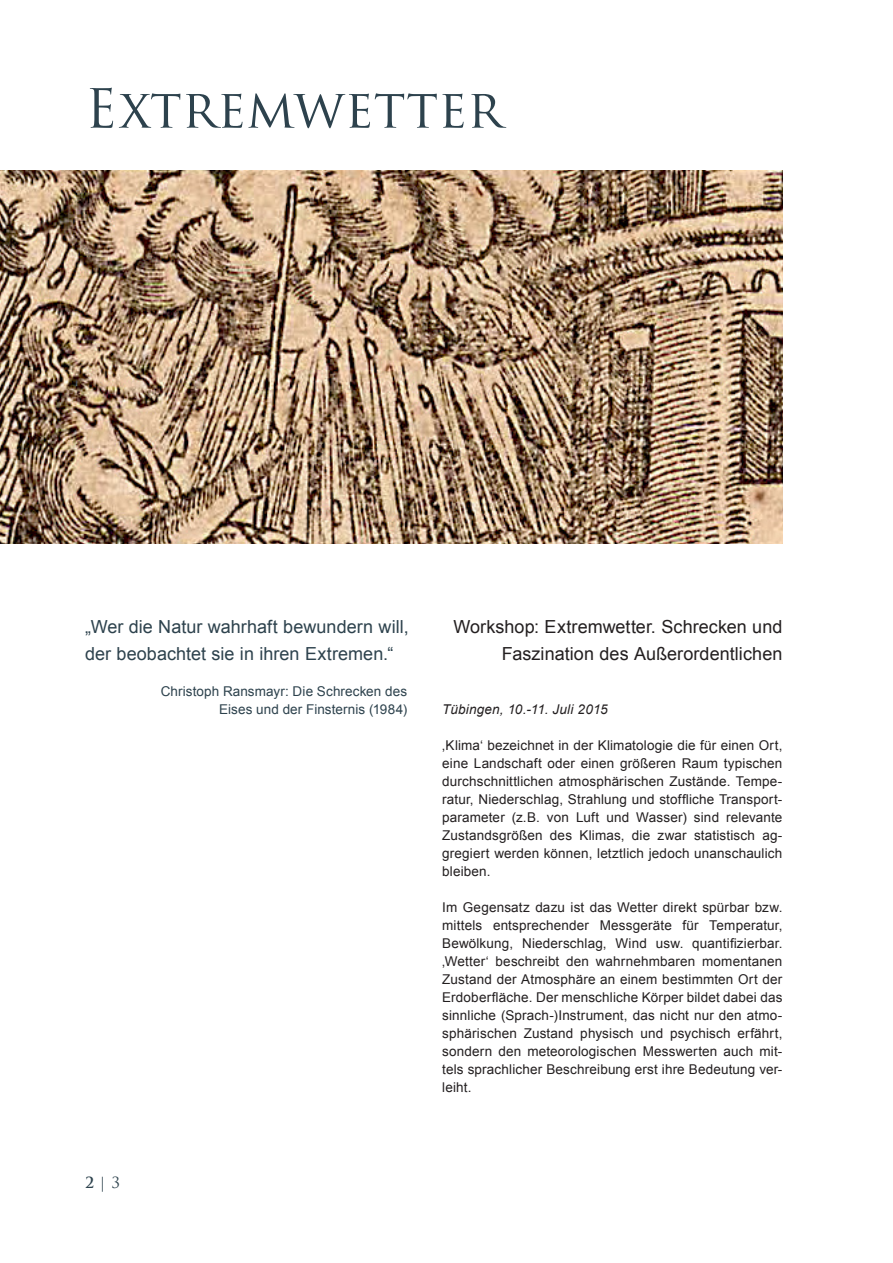
<style>
.page{position:relative;width:893px;height:1263px;background:#fff}
.page>*{position:absolute;margin:0;border:0;box-sizing:border-box;transform-origin:0 0}
.t1{font:52.5px "Trajan Pro";color:#2d424d}
.t2{font:18px/27px "Arial";letter-spacing:.005em;color:#2d424d}
.t3{font:18px/27px "Arial";letter-spacing:.005em;color:#231f20;text-align:right}
.t4{font:15px "Trajan Pro";color:#2d424d}
.t5{font:13.5px/18px "Arial";letter-spacing:.01em;color:#231f20;text-align:justify}
.t6{font:13.5px/18px "Arial";letter-spacing:.005em;color:#2d424d;text-align:right}
.t7{font:italic 13.5px "Arial";letter-spacing:.02em;color:#231f20}
.s1{font-weight:700}
</style>
<div class="page">
<img style="left:0;top:170px;width:782px;height:373px">
<p class="t1" style="left:85px;top:75px;width:419px">Extremwetter</p>
<p class="t2" style="left:85px;top:614px;width:325px">„Wer die Natur wahrhaft bewundern will, der beobachtet sie in ihren Extremen.“</p>
<p class="t3" style="left:453px;top:614px;width:331px">Workshop: Extremwetter. Schrecken und<br>Faszination des Außerordentlichen</p>
<p class="t4" style="left:85px;top:1173px;width:36px"><span class="s1">2</span> | 3</p>
<p class="t6" style="left:161px;top:683px;width:248px">Christoph Ransmayr: Die Schrecken des<br>Eises und der Finsternis (1984)</p>
<p class="t7" style="left:442px;top:701px;width:167px">Tübingen, 10.-11. Juli 2015</p>
<p class="t5" style="left:442px;top:737px;width:342px">‚Klima‘ bezeichnet in der Klimatologie die für einen Ort, eine Landschaft oder einen größeren Raum typischen durchschnittlichen atmosphärischen Zustände. Tempe&shy;ratur, Niederschlag, Strahlung und stoffliche Transport&shy;parameter (z.B. von Luft und Wasser) sind relevante Zustandsgrößen des Klimas, die zwar statistisch ag&shy;gregiert werden können, letztlich jedoch unanschaulich bleiben.</p>
<p class="t5" style="left:442px;top:899px;width:342px">Im Gegensatz dazu ist das Wetter direkt spürbar bzw. mittels entsprechender Messgeräte für Temperatur, Bewölkung, Niederschlag, Wind usw. quantifizierbar. ‚Wetter‘ beschreibt den wahrnehmbaren momentanen Zustand der Atmosphäre an einem bestimmten Ort der Erdoberfläche. Der menschliche Körper bildet dabei das sinnliche (Sprach-)Instrument, das nicht nur den atmo&shy;sphärischen Zustand physisch und psychisch erfährt, sondern den meteorologischen Messwerten auch mit&shy;tels sprachlicher Beschreibung erst ihre Bedeutung ver&shy;leiht.</p>
</div>
